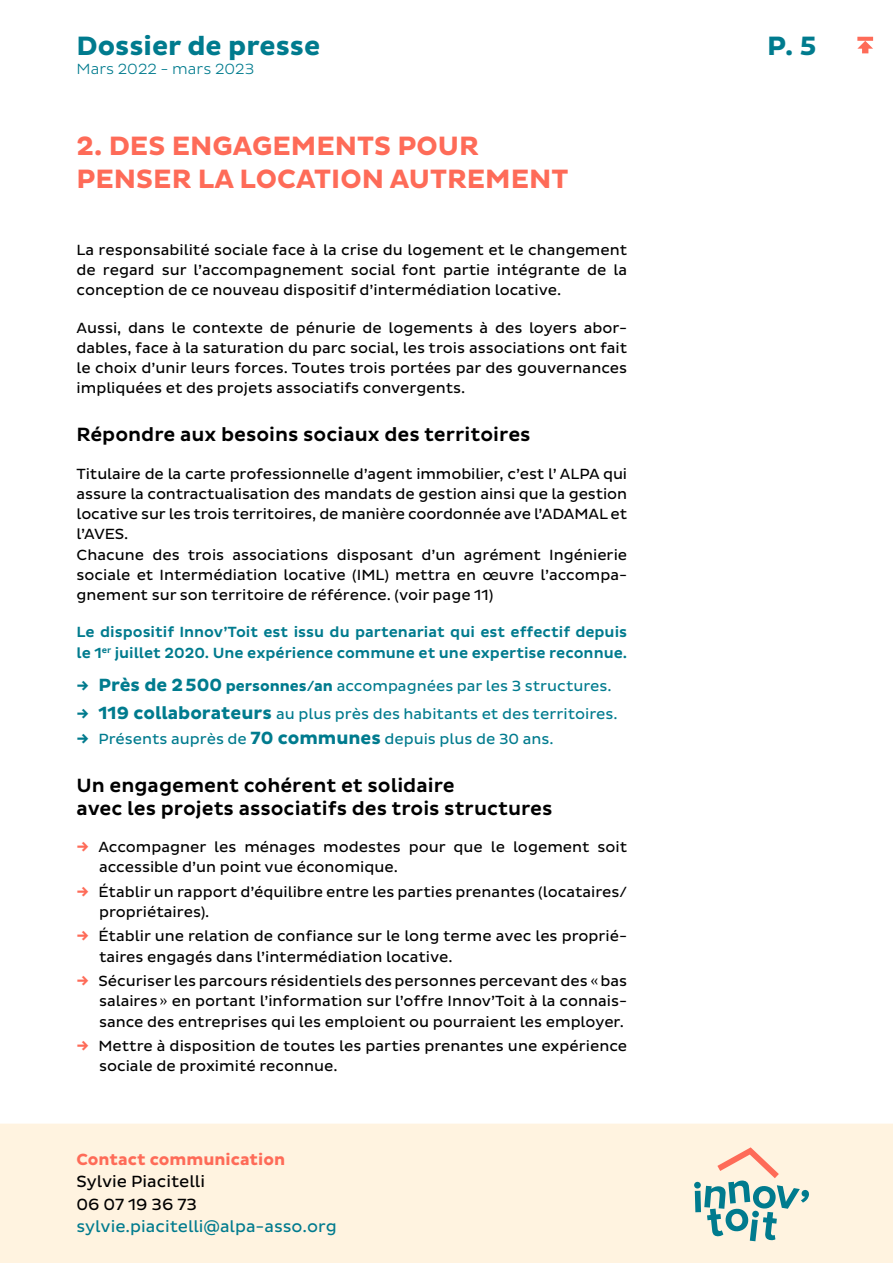
<style>
.page{position:relative;width:893px;height:1263px;background:#fff}
.page>*{position:absolute;margin:0;border:0;box-sizing:border-box;transform-origin:0 0}
.t1{font:700 27px/32.4px "Pluto Sans";color:#fe6b58}
.t2{font:700 27px "Pluto Sans";color:#007b8e}
.t3{font:500 19.5px/22.5px "Pluto Sans";color:#000}
.t4{font:16.5px "Pluto Sans";color:#007b8e}
.t5{font:16.5px/22.5px "Pluto Sans";color:#000}
.t6{font:700 16.5px "Pluto Sans";color:#fe6b58}
.t7{font:15px/20.2px "Pluto Sans";color:#000}
.t8{font:15px "Pluto Sans";color:#007b8e}
.t9{font:500 15px/20.2px "Pluto Sans";color:#007b8e}
.t10{font:300 15px "Pluto Sans";color:#007b8e}
.s1{font-weight:700;font-size:18px}
.s2{font-weight:700}
.s3{font-weight:700;font-size:18px;color:#fe6b58}
</style>
<div class="page">
<div style="left:0;top:1123px;width:893px;height:140px;background:#fff3e0"></div>
<svg style="left:694px;top:1147px;width:115px;height:94px;background:#cbd5ca"></svg>
<svg style="left:857px;top:37px;width:16px;height:16px"></svg>
<h1 class="t2" style="left:77px;top:31px;width:245px">Dossier de presse</h1>
<h1 class="t2" style="left:767px;top:31px;width:51px">P. 5</h1>
<p class="t10" style="left:77px;top:61px;width:179px">Mars 2022 - mars 2023</p>
<h1 class="t1" style="left:77px;top:131px;width:493px">2. DES ENGAGEMENTS POUR<br>PENSER LA LOCATION AUTREMENT</h1>
<p class="t7" style="left:77px;top:240px;width:552px;text-align:justify">La responsabilité sociale face à la crise du logement et le changement de regard sur l’accompagnement social font partie intégrante de la conception de ce nouveau dispositif d’intermédiation locative.</p>
<p class="t7" style="left:77px;top:318px;width:552px;text-align:justify">Aussi, dans le contexte de pénurie de logements à des loyers abor&shy;dables, face à la saturation du parc social, les trois associations ont fait le choix d’unir leurs forces. Toutes trois portées par des gouvernances impliquées et des projets associatifs convergents.</p>
<h2 class="t3" style="left:77px;top:424px;width:456px">Répondre aux besoins sociaux des territoires</h2>
<p class="t7" style="left:77px;top:464px;width:552px">Titulaire de la carte professionnelle d’agent immobilier, c’est l’ ALPA qui assure la contractualisation des mandats de gestion ainsi que la gestion locative sur les trois territoires, de manière coordonnée ave l’ADAMAL et l’AVES.<br>Chacune des trois associations disposant d’un agrément Ingénierie sociale et Intermédiation locative (IML) mettra en œuvre l’accompa&shy;gnement sur son territoire de référence. (voir page 11)</p>
<p class="t9" style="left:77px;top:623px;width:552px">Le dispositif Innov’Toit est issu du partenariat qui est effectif depuis le 1<sup>er</sup> juillet 2020. Une expérience commune et une expertise reconnue.</p>
<p class="t8" style="left:77px;top:677px;width:537px"><span class="s1">→ Près de 2500</span> <span class="s2">personnes/an</span> accompagnées par les 3 structures.</p>
<p class="t8" style="left:77px;top:706px;width:543px"><span class="s1">→ 119 collaborateurs</span> au plus près des habitants et des territoires.</p>
<p class="t8" style="left:77px;top:730px;width:479px"><span class="s1">→</span> Présents auprès de <span class="s1">70 communes</span> depuis plus de 30 ans.</p>
<h2 class="t3" style="left:77px;top:775px;width:477px">Un engagement cohérent et solidaire<br>avec les projets associatifs des trois structures</h2>
<p class="t7" style="left:99px;top:837px;width:530px;text-indent:-23px"><span class="s3">→</span> Accompagner les ménages modestes pour que le logement soit accessible d’un point vue économique.</p>
<p class="t7" style="left:99px;top:881px;width:530px;text-indent:-23px"><span class="s3">→</span> Établir un rapport d’équilibre entre les parties prenantes (locataires/ propriétaires).</p>
<p class="t7" style="left:99px;top:926px;width:530px;text-indent:-23px"><span class="s3">→</span> Établir une relation de confiance sur le long terme avec les proprié&shy;taires engagés dans l’intermédiation locative.</p>
<p class="t7" style="left:99px;top:971px;width:530px;text-align:justify;text-indent:-22px"><span class="s3">→</span> Sécuriser les parcours résidentiels des personnes percevant des «bas salaires» en portant l’information sur l’offre Innov’Toit à la connais&shy;sance des entreprises qui les emploient ou pourraient les employer.</p>
<p class="t7" style="left:99px;top:1036px;width:530px;text-indent:-23px"><span class="s3">→</span> Mettre à disposition de toutes les parties prenantes une expérience sociale de proximité reconnue.</p>
<p class="t6" style="left:77px;top:1150px;width:210px">Contact communication</p>
<p class="t5" style="left:77px;top:1171px;width:130px">Sylvie Piacitelli<br>06 07 19 36 73</p>
<p class="t4" style="left:77px;top:1217px;width:262px">sylvie.piacitelli@alpa-asso.org</p>
</div>
